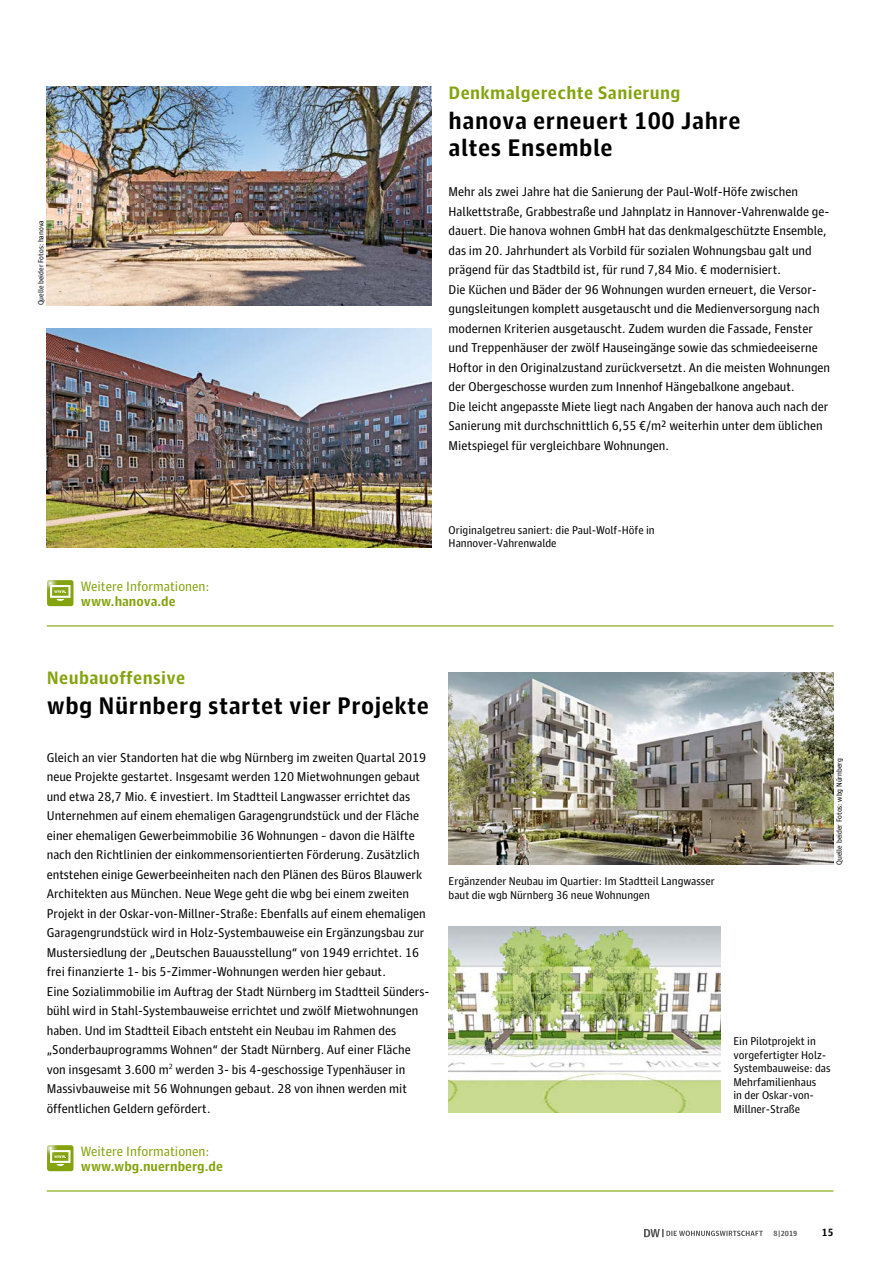
<style>
.page{position:relative;width:893px;height:1263px;background:#fff}
.page>*{position:absolute;margin:0;border:0;box-sizing:border-box;transform-origin:0 0}
.t1{font:700 24px/27px "Guardian Agate Sans 1";letter-spacing:.02em;color:#000}
.t2{font:700 18px "Guardian Agate Sans 1";letter-spacing:.02em;color:#84a30e}
.t3{font:13.5px "Guardian Agate Sans 1";color:#84a30e}
.t4{font:700 13.5px "Guardian Agate Sans 1";color:#84a30e}
.t5{font:12.75px/19.5px "Guardian Agate Sans 1";color:#000}
.t6{font:11.25px/13.5px "Guardian Agate Sans 1";color:#000}
.t7{font:700 10.5px "Guardian Agate Sans 1";color:#000}
.t8{font:7.5px "Guardian Agate Sans 1";color:#000}
.t9{font:700 7.5px "Guardian Agate Sans 1";color:#565655}
</style>
<div class="page">
<svg style="left:644px;top:1229px;width:119px;height:8px"></svg>
<hr style="left:47px;top:625px;width:786px;height:1px;background:#84a30e">
<svg style="left:47px;top:580px;width:27px;height:26px"></svg>
<hr style="left:47px;top:1190px;width:786px;height:1px;background:#84a30e">
<svg style="left:47px;top:1145px;width:27px;height:26px"></svg>
<img style="left:47px;top:328px;width:385px;height:219px">
<img style="left:47px;top:87px;width:385px;height:218px">
<img style="left:449px;top:673px;width:384px;height:192px">
<img style="left:449px;top:926px;width:272px;height:186px">
<p class="t8" style="left:36px;top:305px;width:86px;rotate:-90deg">Quelle beider Fotos: hanova</p>
<h2 class="t2" style="left:449px;top:80px;width:233px">Denkmalgerechte Sanierung</h2>
<h1 class="t1" style="left:449px;top:105px;width:293px">hanova erneuert 100 Jahre altes Ensemble</h1>
<p class="t5" style="left:449px;top:181px;width:383px">Mehr als zwei Jahre hat die Sanierung der Paul-Wolf-Höfe zwischen Halkettstraße, Grabbestraße und Jahnplatz in Hannover-Vahrenwalde ge&shy;dauert. Die hanova wohnen GmbH hat das denkmalgeschützte Ensemble, das im 20. Jahrhundert als Vorbild für sozialen Wohnungsbau galt und prägend für das Stadtbild ist, für rund 7,84 Mio. € modernisiert.<br>Die Küchen und Bäder der 96 Wohnungen wurden erneuert, die Versor&shy;gungsleitungen komplett ausgetauscht und die Medienversorgung nach modernen Kriterien ausgetauscht. Zudem wurden die Fassade, Fenster und Treppenhäuser der zwölf Hauseingänge sowie das schmiedeeiserne Hoftor in den Originalzustand zurückversetzt. An die meisten Wohnungen der Obergeschosse wurden zum Innenhof Hängebalkone angebaut.<br>Die leicht angepasste Miete liegt nach Angaben der hanova auch nach der Sanierung mit durchschnittlich 6,55 €/m2 weiterhin unter dem üblichen Mietspiegel für vergleichbare Wohnungen.</p>
<p class="t3" style="left:81px;top:577px;width:130px">Weitere Informationen:</p>
<p class="t4" style="left:81px;top:592px;width:96px">www.hanova.de</p>
<p class="t6" style="left:449px;top:522px;width:208px">Originalgetreu saniert: die Paul-Wolf-Höfe in<br>Hannover-Vahrenwalde</p>
<h2 class="t2" style="left:47px;top:665px;width:140px">Neubauoffensive</h2>
<h1 class="t1" style="left:47px;top:690px;width:384px">wbg Nürnberg startet vier Projekte</h1>
<p class="t5" style="left:47px;top:746px;width:384px">Gleich an vier Standorten hat die wbg Nürnberg im zweiten Quartal 2019 neue Projekte gestartet. Insgesamt werden 120 Mietwohnungen gebaut und etwa 28,7 Mio. € investiert. Im Stadtteil Langwasser errichtet das Unternehmen auf einem ehemaligen Garagengrundstück und der Fläche einer ehemaligen Gewerbeimmobilie 36 Wohnungen – davon die Hälfte nach den Richtlinien der einkommensorientierten Förderung. Zusätzlich entstehen einige Gewerbeeinheiten nach den Plänen des Büros Blauwerk Architekten aus München. Neue Wege geht die wbg bei einem zweiten Projekt in der Oskar-von-Millner-Straße: Ebenfalls auf einem ehemaligen Garagengrundstück wird in Holz-Systembauweise ein Ergänzungsbau zur Mustersiedlung der „Deutschen Bauausstellung“ von 1949 errichtet. 16 frei finanzierte 1- bis 5-Zimmer-Wohnungen werden hier gebaut.<br>Eine Sozialimmobilie im Auftrag der Stadt Nürnberg im Stadtteil Sünders&shy;bühl wird in Stahl-Systembauweise errichtet und zwölf Mietwohnungen haben. Und im Stadtteil Eibach entsteht ein Neubau im Rahmen des „Sonderbauprogramms Wohnen“ der Stadt Nürnberg. Auf einer Fläche von insgesamt 3.600 m<sup>2</sup> werden 3- bis 4-geschossige Typenhäuser in Massivbauweise mit 56 Wohnungen gebaut. 28 von ihnen werden mit öffentlichen Geldern gefördert.</p>
<p class="t3" style="left:81px;top:1142px;width:130px">Weitere Informationen:</p>
<p class="t4" style="left:81px;top:1157px;width:144px">www.wbg.nuernberg.de</p>
<p class="t6" style="left:449px;top:874px;width:268px">Ergänzender Neubau im Quartier: Im Stadtteil Langwasser baut die wgb Nürnberg 36 neue Wohnungen</p>
<p class="t8" style="left:834px;top:865px;width:108px;rotate:-90deg">Quelle beider Fotos: wbg Nürnberg</p>
<p class="t6" style="left:733px;top:1034px;width:99px">Ein Pilotprojekt in vorgefertigter Holz-<br>Systembauweise: das<br>Mehrfamilienhaus<br>in der Oskar-von-<br>Millner-Straße</p>
<p class="t9" style="left:774px;top:1228px;width:25px">8 | 2019</p>
<p class="t7" style="left:822px;top:1225px;width:13px">15</p>
</div>
